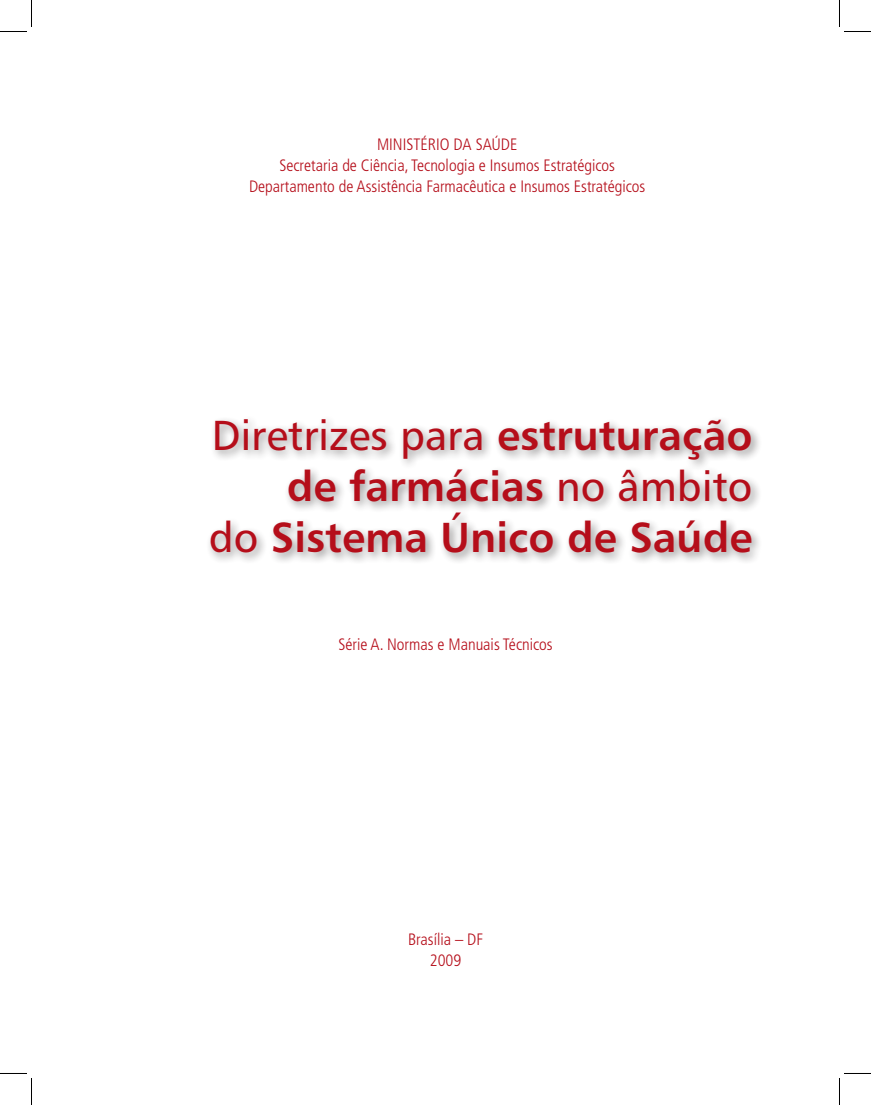
<style>
.page{position:relative;width:871px;height:1105px;background:#fff}
.page>*{position:absolute;margin:0;border:0;box-sizing:border-box;transform-origin:0 0}
.t1{font:42px/51px "Humanist 777 BT Bold B";color:#b50e1a;text-align:right}
.t2{font:42px "Humanist 777 BT Roman B";color:#b50e1a}
.t3{font:300 condensed 16.5px/21px "Frutiger LT Std";color:#b50e1a;text-align:center}
.s1{font-family:"Humanist 777 BT Bold B"}
.s2{font-family:"Humanist 777 BT Roman B"}
</style>
<div class="page">
<div style="left:205px;top:414px;width:557px;height:150px;background:#231f20;opacity:.48"></div>
<svg style="left:0;top:0;width:32px;height:32px"></svg>
<svg style="left:0;top:1073px;width:32px;height:32px"></svg>
<svg style="left:839px;top:0;width:32px;height:32px"></svg>
<svg style="left:839px;top:1073px;width:32px;height:32px"></svg>
<p class="t3" style="left:249px;top:134px;width:398px">MINISTÉRIO DA SAÚDE<br>Secretaria de Ciência, Tecnologia e Insumos Estratégicos<br>Departamento de Assistência Farmacêutica e Insumos Estratégicos</p>
<h1 class="t2" style="left:212px;top:410px;width:542px">Diretrizes para <span class="s1">estruturação</span></h1>
<h1 class="t1" style="left:209px;top:460px;width:545px">de farmácias <span class="s2">no âmbito<br>do</span> Sistema Único de Saúde</h1>
<p class="t3" style="left:338px;top:634px;width:216px">Série A. Normas e Manuais Técnicos</p>
<p class="t3" style="left:408px;top:929px;width:77px">Brasília – DF<br>2009</p>
</div>
